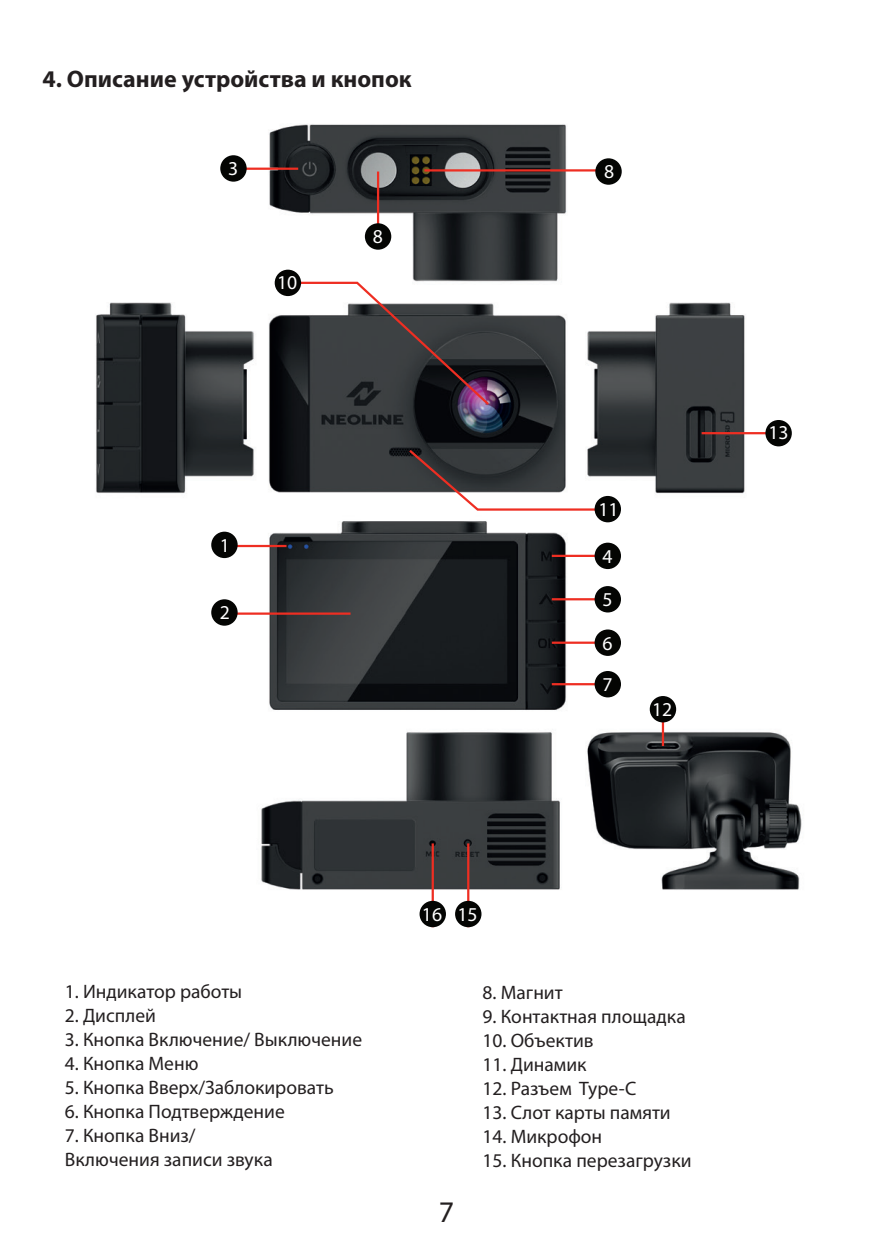
<style>
.page{position:relative;width:893px;height:1259px;background:#fff}
.page>*{position:absolute;margin:0;border:0;box-sizing:border-box;transform-origin:0 0}
.t1{font:30px "Myriad Pro";color:#231f20}
.t2{font:700 24px "Myriad Pro";color:#231f20}
.t3{font:19.8px "Myriad Pro";color:#fff}
.t4{font:19.5px "Myriad Pro";color:#231f20}
</style>
<div class="page">
<img style="left:96px;top:124px;width:706px;height:778px">
<hr style="left:225px;top:168px;width:73px;height:2px;background:#ee2e22">
<hr style="left:377px;top:171px;width:2px;height:65px;background:#ee2e22">
<hr style="left:424px;top:169px;width:187px;height:2px;background:#ee2e22">
<hr style="left:221px;top:545px;width:65px;height:2px;background:#ee2e22">
<hr style="left:221px;top:612px;width:130px;height:3px;background:#ee2e22">
<hr style="left:432px;top:843px;width:2px;height:84px;background:#ee2e22">
<hr style="left:467px;top:843px;width:2px;height:84px;background:#ee2e22">
<hr style="left:552px;top:683px;width:65px;height:2px;background:#ee2e22">
<hr style="left:552px;top:641px;width:65px;height:3px;background:#ee2e22">
<hr style="left:552px;top:598px;width:65px;height:2px;background:#ee2e22">
<hr style="left:552px;top:555px;width:65px;height:2px;background:#ee2e22">
<hr style="left:662px;top:714px;width:2px;height:32px;background:#ee2e22">
<hr style="left:702px;top:432px;width:89px;height:2px;background:#ee2e22">
<div style="left:765px;top:420px;width:27px;height:26px;background:#040503;border-radius:50%"></div>
<div style="left:595px;top:158px;width:27px;height:27px;background:#040503;border-radius:50%"></div>
<div style="left:650px;top:696px;width:26px;height:26px;background:#040503;border-radius:50%"></div>
<div style="left:420px;top:901px;width:26px;height:26px;background:#040503;border-radius:50%"></div>
<div style="left:455px;top:901px;width:26px;height:26px;background:#040503;border-radius:50%"></div>
<div style="left:595px;top:671px;width:26px;height:26px;background:#040503;border-radius:50%"></div>
<div style="left:595px;top:629px;width:26px;height:27px;background:#040503;border-radius:50%"></div>
<div style="left:595px;top:586px;width:26px;height:26px;background:#040503;border-radius:50%"></div>
<div style="left:595px;top:542px;width:26px;height:27px;background:#040503;border-radius:50%"></div>
<div style="left:211px;top:531px;width:27px;height:27px;background:#040503;border-radius:50%"></div>
<div style="left:211px;top:599px;width:27px;height:27px;background:#040503;border-radius:50%"></div>
<div style="left:220px;top:155px;width:27px;height:27px;background:#040503;border-radius:50%"></div>
<div style="left:365px;top:223px;width:26px;height:27px;background:#040503;border-radius:50%"></div>
<svg style="left:284px;top:281px;width:207px;height:126px"></svg>
<svg style="left:407px;top:447px;width:192px;height:65px"></svg>
<div style="left:275px;top:270px;width:26px;height:26px;background:#040503;border-radius:50%"></div>
<div style="left:595px;top:496px;width:26px;height:26px;background:#040503;border-radius:50%"></div>
<p class="t2" style="left:43px;top:63px;width:371px">4. Описание устройства и кнопок</p>
<p class="t3" style="left:228px;top:156px;width:12px">3</p>
<p class="t3" style="left:277px;top:270px;width:22px">10</p>
<p class="t3" style="left:373px;top:224px;width:12px">8</p>
<p class="t3" style="left:604px;top:159px;width:12px">8</p>
<p class="t3" style="left:220px;top:533px;width:12px">1</p>
<p class="t3" style="left:220px;top:600px;width:12px">2</p>
<p class="t3" style="left:598px;top:497px;width:22px">11</p>
<p class="t3" style="left:603px;top:544px;width:12px">4</p>
<p class="t3" style="left:603px;top:587px;width:12px">5</p>
<p class="t3" style="left:603px;top:630px;width:12px">6</p>
<p class="t3" style="left:603px;top:672px;width:12px">7</p>
<p class="t3" style="left:652px;top:697px;width:22px">12</p>
<p class="t4" style="left:65px;top:979px;width:179px">1. Индикатор работы</p>
<p class="t4" style="left:65px;top:1003px;width:93px">2. Дисплей</p>
<p class="t4" style="left:65px;top:1027px;width:299px">3. Кнопка Включение/ Выключение</p>
<p class="t4" style="left:65px;top:1051px;width:135px">4. Кнопка Меню</p>
<p class="t4" style="left:65px;top:1075px;width:270px">5. Кнопка Вверх/Заблокировать</p>
<p class="t4" style="left:65px;top:1099px;width:221px">6. Кнопка Подтверждение</p>
<p class="t4" style="left:65px;top:1123px;width:132px">7. Кнопка Вниз/</p>
<p class="t4" style="left:65px;top:1147px;width:209px">Включения записи звука</p>
<p class="t3" style="left:422px;top:902px;width:22px">16</p>
<p class="t3" style="left:457px;top:902px;width:22px">15</p>
<h1 class="t1" style="left:439px;top:1193px;width:17px">7</h1>
<p class="t4" style="left:483px;top:980px;width:82px">8. Магнит</p>
<p class="t4" style="left:483px;top:1004px;width:205px">9. Контактная площадка</p>
<p class="t4" style="left:483px;top:1028px;width:112px">10. Объектив</p>
<p class="t4" style="left:483px;top:1052px;width:105px">11. Динамик</p>
<p class="t4" style="left:483px;top:1076px;width:155px">12. Разъем Type-C</p>
<p class="t4" style="left:483px;top:1100px;width:190px">13. Слот карты памяти</p>
<p class="t4" style="left:483px;top:1124px;width:121px">14. Микрофон</p>
<p class="t4" style="left:483px;top:1148px;width:210px">15. Кнопка перезагрузки</p>
<p class="t3" style="left:768px;top:420px;width:22px">13</p>
</div>
